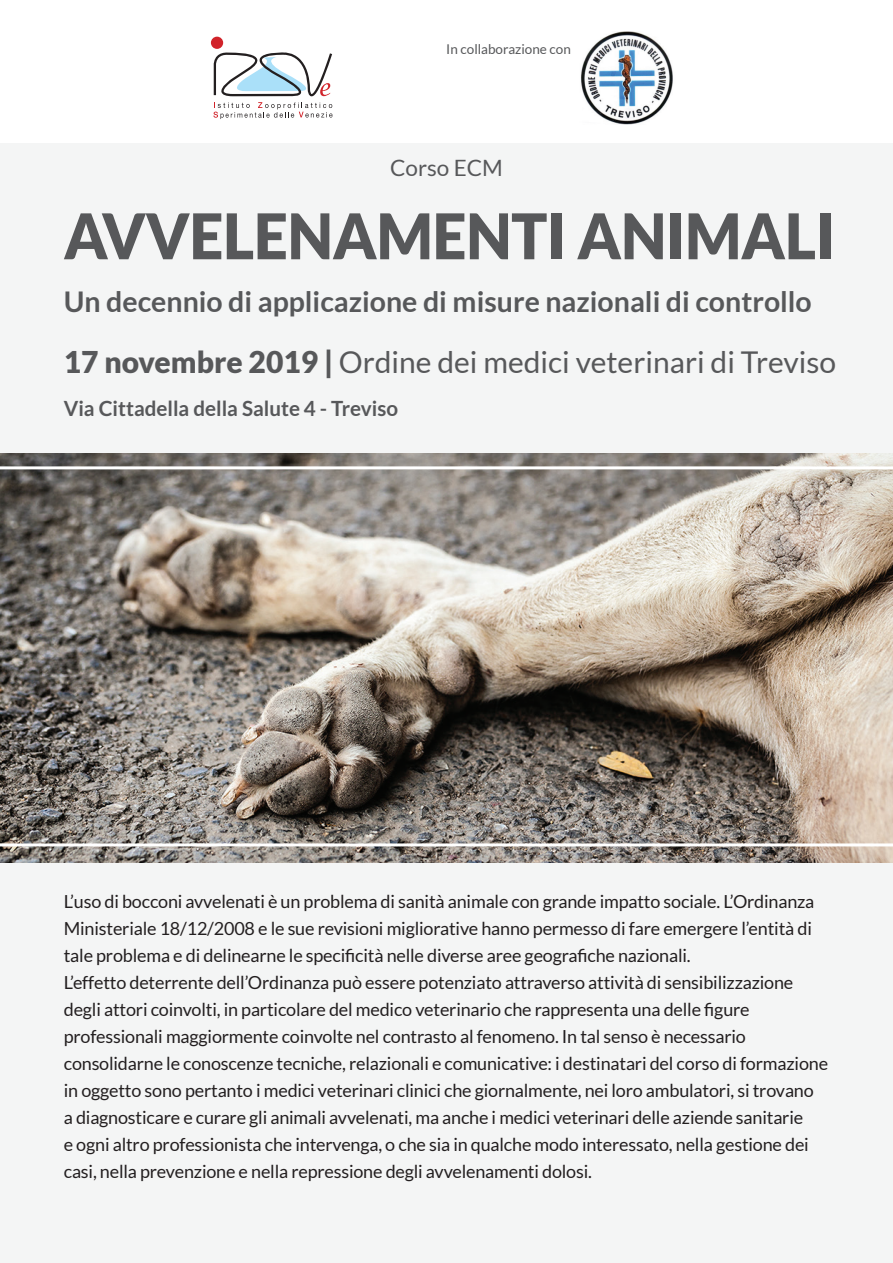
<style>
.page{position:relative;width:893px;height:1263px;background:#fff}
.page>*{position:absolute;margin:0;border:0;box-sizing:border-box;transform-origin:0 0}
.t1{font:900 63px "Lato";letter-spacing:-.005em;color:#57585a;scale:.95 1}
.t2{font:30px "Lato";color:#57585a}
.t3{font:700 28.5px "Lato";color:#57585a}
.t4{font:22.5px "Lato";color:#57585a}
.t5{font:700 21px "Lato";color:#57585a}
.t6{font:18px/27px "Lato";letter-spacing:-.01em;color:#231f20}
.t7{font:13.5px "Lato";color:#57585a}
.s1{font-weight:900}
</style>
<div class="page">
<div style="left:0;top:143px;width:893px;height:1120px;background:#f4f5f5"></div>
<img style="left:0;top:453px;width:893px;height:409px">
<hr style="left:0;top:466px;width:893px;height:3px;background:#fff">
<hr style="left:0;top:843px;width:893px;height:3px;background:#fff">
<div style="left:211px;top:37px;width:12px;height:12px;background:#d1232a;border-radius:50%"></div>
<svg style="left:213px;top:52px;width:120px;height:67px"></svg>
<img style="left:581px;top:32px;width:92px;height:92px">
<p class="t7" style="left:446px;top:42px;width:126px">In collaborazione con</p>
<p class="t4" style="left:390px;top:155px;width:114px">Corso ECM</p>
<h1 class="t1" style="left:64px;top:199px;width:813px">AVVELENAMENTI ANIMALI</h1>
<h3 class="t3" style="left:64px;top:285px;width:749px">Un decennio di applicazione di misure nazionali di controllo</h3>
<h2 class="t2" style="left:64px;top:346px;width:774px"><span class="s1">17 novembre 2019 |</span> Ordine dei medici veterinari di Treviso</h2>
<p class="t5" style="left:64px;top:396px;width:336px">Via Cittadella della Salute 4 - Treviso</p>
<p class="t6" style="left:64px;top:888px;width:766px">L’uso di bocconi avvelenati è un problema di sanità animale con grande impatto sociale. L’Ordinanza Ministeriale 18/12/2008 e le sue revisioni migliorative hanno permesso di fare emergere l’entità di tale problema e di delinearne le specificità nelle diverse aree geografiche nazionali.<br>L’effetto deterrente dell’Ordinanza può essere potenziato attraverso attività di sensibilizzazione degli attori coinvolti, in particolare del medico veterinario che rappresenta una delle figure professionali maggiormente coinvolte nel contrasto al fenomeno. In tal senso è necessario consolidarne le conoscenze tecniche, relazionali e comunicative: i destinatari del corso di formazione in oggetto sono pertanto i medici veterinari clinici che giornalmente, nei loro ambulatori, si trovano<br>a diagnosticare e curare gli animali avvelenati, ma anche i medici veterinari delle aziende sanitarie<br>e ogni altro professionista che intervenga, o che sia in qualche modo interessato, nella gestione dei casi, nella prevenzione e nella repressione degli avvelenamenti dolosi.</p>
</div>
